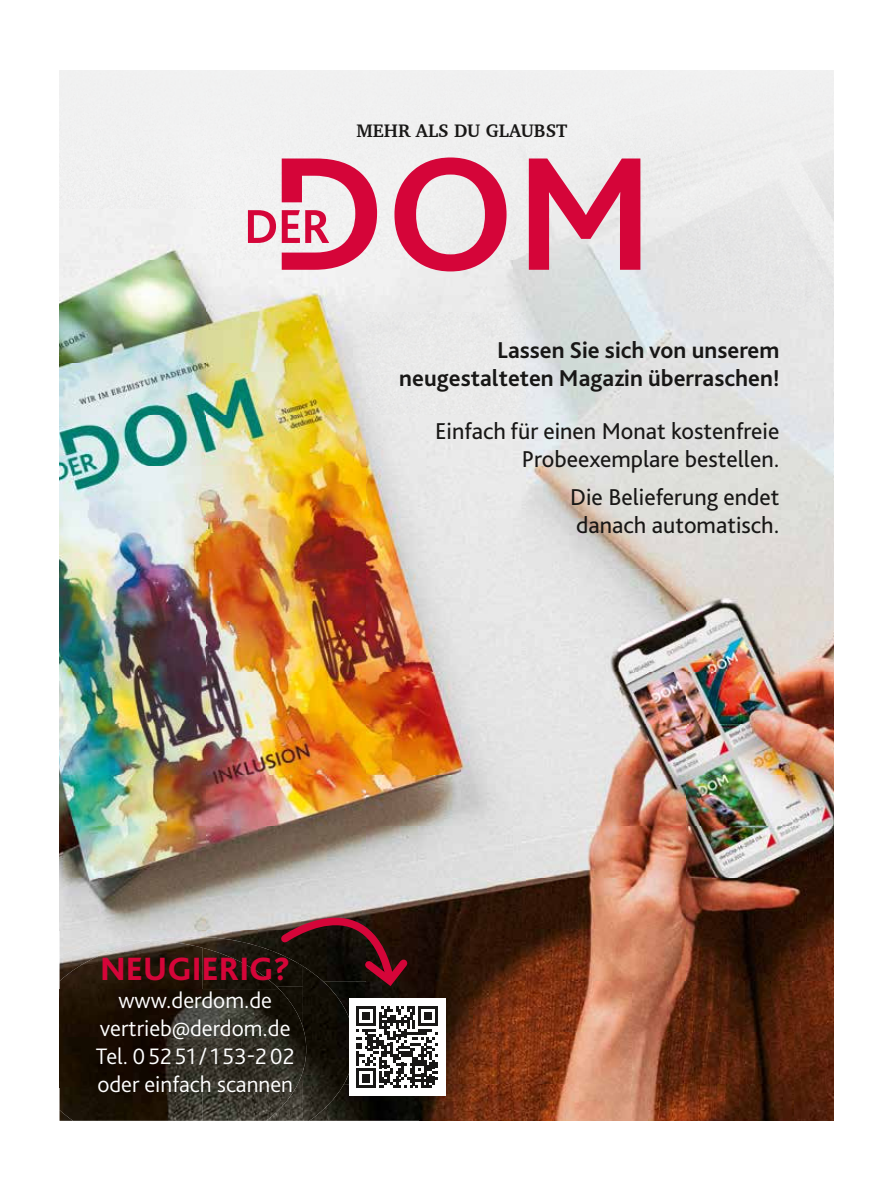
<style>
.page{position:relative;width:893px;height:1191px;background:#fff}
.page>*{position:absolute;margin:0;border:0;box-sizing:border-box;transform-origin:0 0}
.t1{font:800 33.75px "Bliss Pro";color:#d50539}
.t2{font:24px/27.8px "Bliss Pro";color:#181716;text-align:right}
.t3{font:700 24px/27.8px "Bliss Pro";color:#181716;text-align:right}
.t4{font:300 23.4px/28px "Bliss Pro";color:#fff;text-align:center}
.t5{font:700 18.6px "Charter BT Pro";color:#181716}
</style>
<div class="page">
<img style="left:60px;top:70px;width:773px;height:860px">
<img style="left:207px;top:930px;width:626px;height:51px">
<img style="left:354px;top:981px;width:439px;height:51px">
<img style="left:793px;top:981px;width:40px;height:139px">
<img style="left:446px;top:1032px;width:347px;height:52px">
<img style="left:343px;top:1084px;width:450px;height:36px">
<img style="left:148px;top:936px;width:129px;height:11px">
<img style="left:306px;top:991px;width:48px;height:95px">
<img style="left:296px;top:1087px;width:7px;height:33px">
<img style="left:303px;top:1086px;width:40px;height:34px">
<img style="left:60px;top:940px;width:143px;height:180px">
<img style="left:202px;top:947px;width:75px;height:42px">
<img style="left:202px;top:989px;width:104px;height:98px">
<img style="left:202px;top:1086px;width:94px;height:34px">
<div style="left:349px;top:998px;width:96px;height:97px;background:#fff"></div>
<svg style="left:356px;top:1006px;width:82px;height:82px"></svg>
<svg style="left:277px;top:882px;width:137px;height:109px;background:#644b4b"></svg>
<svg style="left:394px;top:157px;width:113px;height:114px"></svg>
<svg style="left:529px;top:158px;width:111px;height:112px;background:#dd6f8b"></svg>
<svg style="left:248px;top:210px;width:28px;height:33px"></svg>
<svg style="left:282px;top:158px;width:95px;height:112px"></svg>
<svg style="left:60px;top:1110px;width:13px;height:11px"></svg>
<p class="t5" style="left:357px;top:119px;width:212px">MEHR ALS DU GLAUBST</p>
<p class="t3" style="left:399px;top:336px;width:382px">Lassen Sie sich von unserem neugestalteten Magazin überraschen!</p>
<p class="t2" style="left:435px;top:417px;width:346px">Einfach für einen Monat kostenfreie<br>Probeexemplare bestellen.</p>
<p class="t2" style="left:570px;top:483px;width:211px;text-align:left">Die Belieferung endet danach automatisch.</p>
<h1 class="t1" style="left:100px;top:947px;width:192px">NEUGIERIG?</h1>
<p class="t4" style="left:96px;top:986px;width:200px">www.derdom.de vertrieb@derdom.de<br>Tel. 0 52 51 / 1 53-2 02 oder einfach scannen</p>
</div>
